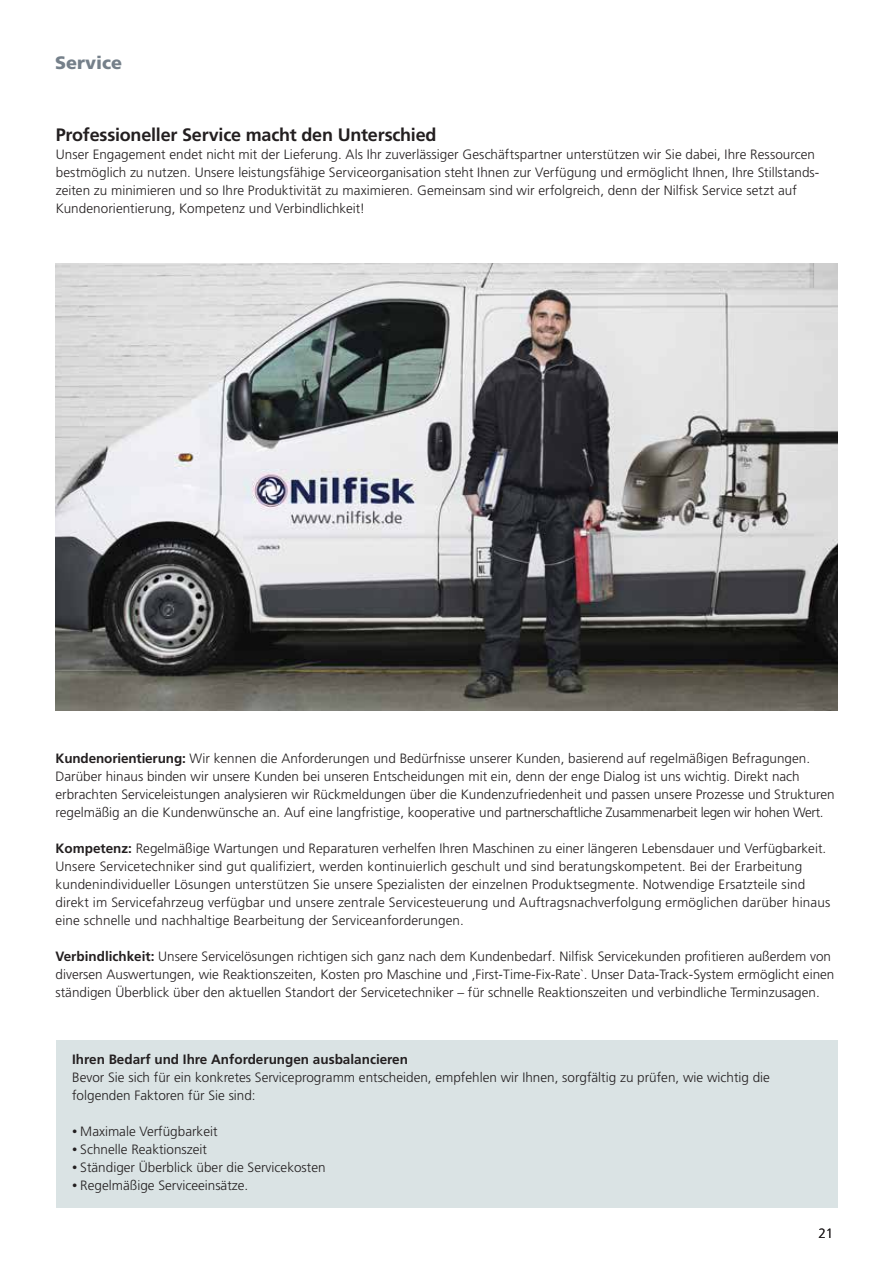
<style>
.page{position:relative;width:893px;height:1263px;background:#fff}
.page>*{position:absolute;margin:0;border:0;box-sizing:border-box;transform-origin:0 0}
.t1{font:700 18px "Frutiger LT Std";letter-spacing:-.01em;color:#231f20}
.t2{font:900 18px "Frutiger LT Std";color:#75808a}
.t3{font:300 13.5px/18px "Frutiger LT Std";color:#231f20}
.t4{font:700 13.5px "Frutiger LT Std";color:#231f20}
.s1{font-weight:700}
.s2{font-size:10.5px}
</style>
<div class="page">
<div style="left:56px;top:1040px;width:782px;height:167px;background:#dae3e4"></div>
<img style="left:55px;top:264px;width:783px;height:446px">
<h1 class="t2" style="left:55px;top:52px;width:68px">Service</h1>
<h1 class="t1" style="left:56px;top:124px;width:382px">Professioneller Service macht den Unterschied</h1>
<p class="t3" style="left:56px;top:146px;width:765px">Unser Engagement endet nicht mit der Lieferung. Als Ihr zuverlässiger Geschäftspartner unterstützen wir Sie dabei, Ihre Ressourcen bestmöglich zu nutzen. Unsere leistungsfähige Serviceorganisation steht Ihnen zur Verfügung und ermöglicht Ihnen, Ihre Stillstands&shy;zeiten zu minimieren und so Ihre Produktivität zu maximieren. Gemeinsam sind wir erfolgreich, denn der Nilfisk Service setzt auf Kundenorientierung, Kompetenz und Verbindlichkeit!</p>
<p class="t3" style="left:56px;top:749px;width:781px"><span class="s1">Kundenorientierung:</span> Wir kennen die Anforderungen und Bedürfnisse unserer Kunden, basierend auf regelmäßigen Befragungen.<br>Darüber hinaus binden wir unsere Kunden bei unseren Entscheidungen mit ein, denn der enge Dialog ist uns wichtig. Direkt nach erbrachten Serviceleistungen analysieren wir Rückmeldungen über die Kundenzufriedenheit und passen unsere Prozesse und Strukturen regelmäßig an die Kundenwünsche an. Auf eine langfristige, kooperative und partnerschaftliche Zusammenarbeit legen wir hohen Wert.</p>
<p class="t3" style="left:56px;top:839px;width:776px"><span class="s1">Kompetenz:</span> Regelmäßige Wartungen und Reparaturen verhelfen Ihren Maschinen zu einer längeren Lebensdauer und Verfügbarkeit.<br>Unsere Servicetechniker sind gut qualifiziert, werden kontinuierlich geschult und sind beratungskompetent. Bei der Erarbeitung kundenindividueller Lösungen unterstützen Sie unsere Spezialisten der einzelnen Produktsegmente. Notwendige Ersatzteile sind direkt im Servicefahrzeug verfügbar und unsere zentrale Servicesteuerung und Auftragsnachverfolgung ermöglichen darüber hinaus eine schnelle und nachhaltige Bearbeitung der Serviceanforderungen.</p>
<p class="t3" style="left:56px;top:947px;width:780px"><span class="s1">Verbindlichkeit:</span> Unsere Servicelösungen richtigen sich ganz nach dem Kundenbedarf. Nilfisk Servicekunden profitieren außerdem von diversen Auswertungen, wie Reaktionszeiten, Kosten pro Maschine und ,First-Time-Fix-Rate`. Unser Data-Track-System ermöglicht einen ständigen Überblick über den aktuellen Standort der Servicetechniker – für schnelle Reaktionszeiten und verbindliche Terminzusagen.</p>
<p class="t4" style="left:72px;top:1052px;width:337px">Ihren Bedarf und Ihre Anforderungen ausbalancieren</p>
<p class="t3" style="left:72px;top:1069px;width:699px">Bevor Sie sich für ein konkretes Serviceprogramm entscheiden, empfehlen wir Ihnen, sorgfältig zu prüfen, wie wichtig die folgenden Faktoren für Sie sind:</p>
<p class="t3" style="left:72px;top:1123px;width:147px"><span class="s2">•</span> Maximale Verfügbarkeit</p>
<p class="t3" style="left:72px;top:1141px;width:136px"><span class="s2">•</span> Schnelle Reaktionszeit</p>
<p class="t3" style="left:72px;top:1159px;width:255px"><span class="s2">•</span> Ständiger Überblick über die Servicekosten</p>
<p class="t3" style="left:72px;top:1177px;width:178px"><span class="s2">•</span> Regelmäßige Serviceeinsätze.</p>
<p class="t3" style="left:818px;top:1224px;width:17px">21</p>
</div>
